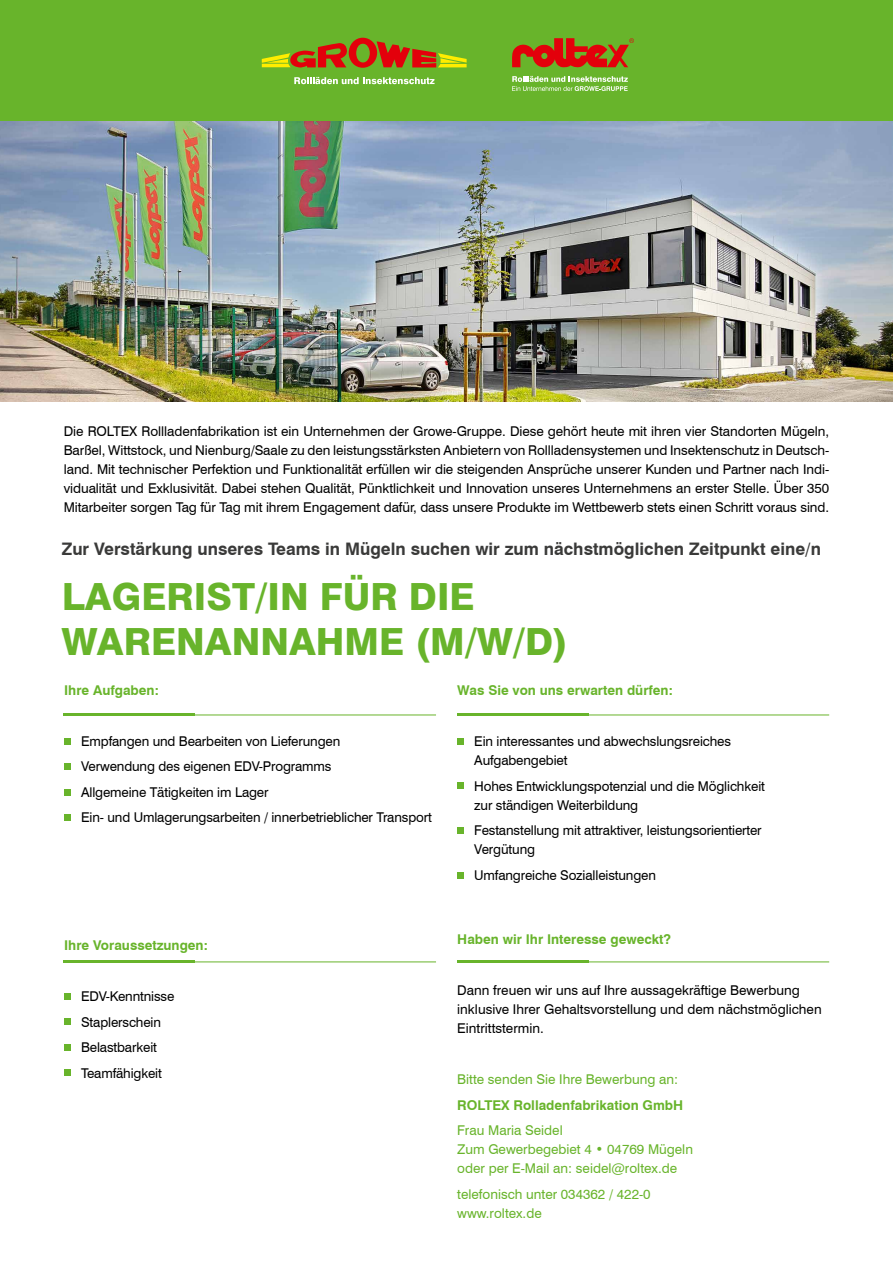
<style>
.page{position:relative;width:893px;height:1263px;background:#fff}
.page>*{position:absolute;margin:0;border:0;box-sizing:border-box;transform-origin:0 0}
.t1{font:800 37.5px/45px "Swiss 721 BT";color:#68b42b}
.t2{font:700 17.25px "Swiss 721 BT";color:#3a3a39}
.t3{font:13.5px/19.2px "Swiss 721 BT";letter-spacing:-.01em;color:#000}
.t4{font:13.5px/19.2px "Swiss 721 BT";color:#68b42b}
.t5{font:700 13.5px "Swiss 721 BT";color:#68b42b}
</style>
<div class="page">
<div style="left:0;top:0;width:893px;height:128px;background:#68b42b"></div>
<div style="left:64px;top:738px;width:7px;height:6px;background:#68b42b"></div>
<div style="left:64px;top:763px;width:7px;height:7px;background:#68b42b"></div>
<div style="left:64px;top:789px;width:7px;height:6px;background:#68b42b"></div>
<div style="left:64px;top:815px;width:7px;height:6px;background:#68b42b"></div>
<div style="left:64px;top:993px;width:7px;height:6px;background:#68b42b"></div>
<div style="left:64px;top:1019px;width:7px;height:6px;background:#68b42b"></div>
<div style="left:64px;top:1044px;width:7px;height:6px;background:#68b42b"></div>
<div style="left:64px;top:1070px;width:7px;height:6px;background:#68b42b"></div>
<div style="left:457px;top:738px;width:7px;height:6px;background:#68b42b"></div>
<div style="left:457px;top:783px;width:7px;height:6px;background:#68b42b"></div>
<div style="left:457px;top:827px;width:7px;height:7px;background:#68b42b"></div>
<div style="left:457px;top:872px;width:7px;height:6px;background:#68b42b"></div>
<hr style="left:64px;top:962px;width:372px;height:1px;background:#68b42b">
<hr style="left:64px;top:960px;width:131px;height:2px;background:#68b42b">
<hr style="left:457px;top:962px;width:372px;height:1px;background:#68b42b">
<hr style="left:457px;top:960px;width:131px;height:2px;background:#68b42b">
<hr style="left:64px;top:715px;width:372px;height:1px;background:#68b42b">
<hr style="left:64px;top:713px;width:131px;height:2px;background:#68b42b">
<hr style="left:457px;top:715px;width:372px;height:1px;background:#68b42b">
<hr style="left:457px;top:713px;width:131px;height:2px;background:#68b42b">
<svg style="left:294px;top:77px;width:141px;height:7px"></svg>
<svg style="left:262px;top:38px;width:205px;height:30px"></svg>
<svg style="left:512px;top:76px;width:116px;height:15px"></svg>
<svg style="left:512px;top:38px;width:122px;height:30px"></svg>
<img style="left:0;top:122px;width:893px;height:279px">
<p class="t3" style="left:64px;top:421px;width:767px;text-align:justify">Die ROLTEX Rollladenfabrikation ist ein Unternehmen der Growe-Gruppe. Diese gehört heute mit ihren vier Standorten Mügeln, Barßel, Wittstock, und Nienburg/Saale zu den leistungsstärksten Anbietern von Rollladensystemen und Insektenschutz in Deutsch&shy;land. Mit technischer Perfektion und Funktionalität erfüllen wir die steigenden Ansprüche unserer Kunden und Partner nach Indi&shy;vidualität und Exklusivität. Dabei stehen Qualität, Pünktlichkeit und Innovation unseres Unternehmens an erster Stelle. Über 350<br>Mitarbeiter sorgen Tag für Tag mit ihrem Engagement dafür, dass unsere Produkte im Wettbewerb stets einen Schritt voraus sind.</p>
<p class="t2" style="left:62px;top:537px;width:760px">Zur Verstärkung unseres Teams in Mügeln suchen wir zum nächstmöglichen Zeitpunkt eine/n</p>
<h1 class="t1" style="left:62px;top:573px;width:508px">LAGERIST/IN FÜR DIE<br>WARENANNAHME (M/W/D)</h1>
<p class="t5" style="left:64px;top:681px;width:96px">Ihre Aufgaben:</p>
<p class="t3" style="left:81px;top:728px;width:352px;line-height:25.5px">Empfangen und Bearbeiten von Lieferungen<br>Verwendung des eigenen EDV-Programms<br>Allgemeine Tätigkeiten im Lager<br>Ein- und Umlagerungsarbeiten / innerbetrieblicher Transport</p>
<p class="t5" style="left:64px;top:936px;width:145px">Ihre Voraussetzungen:</p>
<p class="t3" style="left:81px;top:983px;width:95px;line-height:25.5px">EDV-Kenntnisse<br>Staplerschein<br>Belastbarkeit<br>Teamfähigkeit</p>
<p class="t5" style="left:457px;top:681px;width:217px">Was Sie von uns erwarten dürfen:</p>
<p class="t3" style="left:474px;top:731px;width:258px">Ein interessantes und abwechslungsreiches<br>Aufgabengebiet</p>
<p class="t3" style="left:474px;top:776px;width:292px">Hohes Entwicklungspotenzial und die Möglichkeit zur ständigen Weiterbildung</p>
<p class="t3" style="left:474px;top:820px;width:289px">Festanstellung mit attraktiver, leistungsorientierter<br>Vergütung</p>
<p class="t3" style="left:474px;top:865px;width:183px">Umfangreiche Sozialleistungen</p>
<p class="t5" style="left:457px;top:929px;width:215px">Haben wir Ihr Interesse geweckt?</p>
<p class="t3" style="left:457px;top:980px;width:366px">Dann freuen wir uns auf Ihre aussagekräftige Bewerbung inklusive Ihrer Gehaltsvorstellung und dem nächstmöglichen<br>Eintrittstermin.</p>
<p class="t4" style="left:457px;top:1069px;width:222px">Bitte senden Sie Ihre Bewerbung an:</p>
<p class="t5" style="left:457px;top:1095px;width:227px">ROLTEX Rolladenfabrikation GmbH</p>
<p class="t4" style="left:457px;top:1120px;width:237px">Frau Maria Seidel<br>Zum Gewerbegebiet 4 • 04769 Mügeln oder per E-Mail an: seidel@roltex.de</p>
<p class="t4" style="left:457px;top:1184px;width:195px">telefonisch unter 034362 / 422-0 www.roltex.de</p>
</div>
